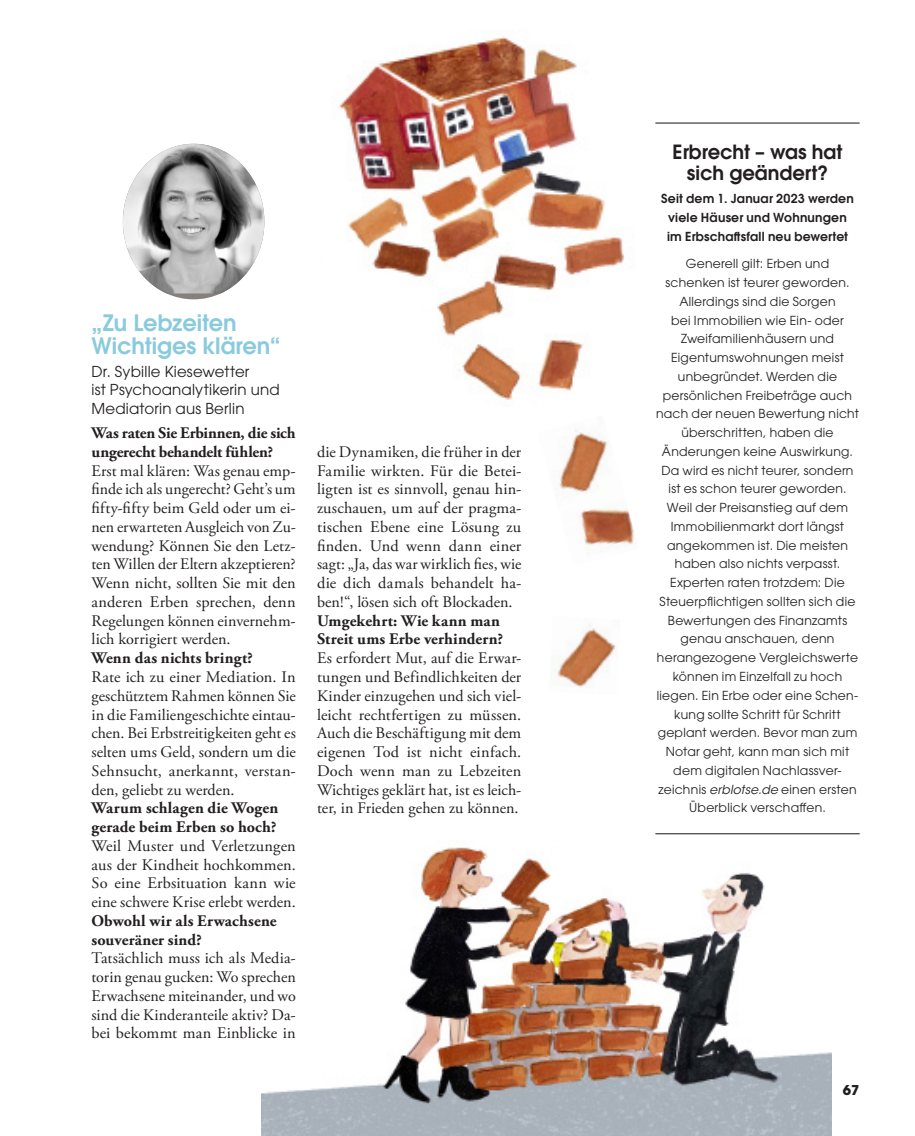
<style>
.page{position:relative;width:915px;height:1136px;background:#fff}
.page>*{position:absolute;margin:0;border:0;box-sizing:border-box;transform-origin:0 0}
.t1{font:600 22.5px/22.5px "ITC Avant Garde Std";color:#89cbdd}
.t2{font:600 19.5px/21.8px "ITC Avant Garde Std";letter-spacing:-.005em;color:#231f20;text-align:center}
.t3{font:16.2px/18.8px "Adobe Garamond Pro";letter-spacing:.005em;color:#231f20;text-align:justify}
.t4{font:700 16.2px/18.8px "Adobe Garamond Pro";letter-spacing:.005em;color:#231f20}
.t5{font:15px/18.8px "ITC Avant Garde Std";letter-spacing:.015em;color:#231f20}
.t6{font:700 13.5px "ITC Avant Garde Std";color:#231f20}
.t7{font:12.3px/18.8px "ITC Avant Garde Std";letter-spacing:.02em;color:#231f20;text-align:center}
.t8{font:600 12.3px/18.8px "ITC Avant Garde Std";letter-spacing:.015em;color:#231f20;text-align:center}
.s1{font-style:italic}
</style>
<div class="page">
<img style="left:338px;top:31px;width:287px;height:369px">
<img style="left:553px;top:430px;width:81px;height:124px">
<img style="left:551px;top:625px;width:65px;height:62px">
<img style="left:262px;top:847px;width:568px;height:288px">
<img style="left:123px;top:144px;width:141px;height:149px">
<hr style="left:655px;top:122px;width:204px;height:2px;background:#231f20">
<hr style="left:655px;top:833px;width:204px;height:1px;background:#231f20">
<p class="t1" style="left:91px;top:311px;width:191px">„Zu Lebzeiten<br>Wichtiges klären“</p>
<p class="t5" style="left:91px;top:361px;width:190px">Dr. Sybille Kiesewetter<br>ist Psychoanalytikerin und<br>Mediatorin aus Berlin</p>
<p class="t4" style="left:91px;top:424px;width:205px">Was raten Sie Erbinnen, die sich ungerecht behandelt fühlen?</p>
<p class="t3" style="left:91px;top:461px;width:206px">Erst mal klären: Was genau emp&shy;finde ich als ungerecht? Geht’s um fifty-fifty beim Geld oder um ei&shy;nen erwarteten Ausgleich von Zu&shy;wendung? Können Sie den Letz&shy;ten Willen der Eltern akzeptieren?<br>Wenn nicht, sollten Sie mit den anderen Erben sprechen, denn Regelungen können einvernehm&shy;lich korrigiert werden.</p>
<p class="t4" style="left:91px;top:649px;width:163px">Wenn das nichts bringt?</p>
<p class="t3" style="left:91px;top:668px;width:206px">Rate ich zu einer Mediation. In geschütztem Rahmen können Sie in die Familiengeschichte eintau&shy;chen. Bei Erbstreitigkeiten geht es selten ums Geld, sondern um die Sehnsucht, anerkannt, verstan&shy;den, geliebt zu werden.</p>
<p class="t4" style="left:91px;top:799px;width:188px">Warum schlagen die Wogen gerade beim Erben so hoch?</p>
<p class="t3" style="left:91px;top:836px;width:206px">Weil Muster und Verletzungen aus der Kindheit hochkommen.<br>So eine Erbsituation kann wie eine schwere Krise erlebt werden.</p>
<p class="t4" style="left:91px;top:911px;width:186px">Obwohl wir als Erwachsene souveräner sind?</p>
<p class="t3" style="left:91px;top:949px;width:206px">Tatsächlich muss ich als Media&shy;torin genau gucken: Wo sprechen Erwachsene miteinander, und wo sind die Kinderanteile aktiv? Da&shy;bei bekommt man Einblicke in</p>
<p class="t3" style="left:317px;top:443px;width:206px">die Dynamiken, die früher in der Familie wirkten. Für die Betei&shy;ligten ist es sinnvoll, genau hin&shy;zuschauen, um auf der pragma&shy;tischen Ebene eine Lösung zu finden. Und wenn dann einer sagt: „Ja, das war wirklich fies, wie die dich damals behandelt ha&shy;ben!“, lösen sich oft Blockaden.</p>
<p class="t4" style="left:317px;top:611px;width:187px">Umgekehrt: Wie kann man<br>Streit ums Erbe verhindern?</p>
<p class="t3" style="left:317px;top:649px;width:206px">Es erfordert Mut, auf die Erwar&shy;tungen und Befindlichkeiten der Kinder einzugehen und sich viel&shy;leicht rechtfertigen zu müssen.<br>Auch die Beschäftigung mit dem eigenen Tod ist nicht einfach.<br>Doch wenn man zu Lebzeiten Wichtiges geklärt hat, ist es leich&shy;ter, in Frieden gehen zu können.</p>
<p class="t2" style="left:672px;top:140px;width:171px">Erbrecht – was hat sich geändert?</p>
<p class="t8" style="left:661px;top:189px;width:194px">Seit dem 1. Januar 2023 werden viele Häuser und Wohnungen im Erbschaftsfall neu bewertet</p>
<p class="t7" style="left:655px;top:254px;width:204px">Generell gilt: Erben und schenken ist teurer geworden.<br>Allerdings sind die Sorgen<br>bei Immobilien wie Ein- oder<br>Zweifamilienhäusern und<br>Eigentumswohnungen meist unbegründet. Werden die persönlichen Freibeträge auch nach der neuen Bewertung nicht überschritten, haben die<br>Änderungen keine Auswirkung.<br>Da wird es nicht teurer, sondern ist es schon teurer geworden.<br>Weil der Preisanstieg auf dem<br>Immobilienmarkt dort längst angekommen ist. Die meisten haben also nichts verpasst.<br>Experten raten trotzdem: Die<br>Steuerpflichtigen sollten sich die<br>Bewertungen des Finanzamts genau anschauen, denn herangezogene Vergleichswerte können im Einzelfall zu hoch liegen. Ein Erbe oder eine Schen&shy;kung sollte Schritt für Schritt geplant werden. Bevor man zum<br>Notar geht, kann man sich mit dem digitalen Nachlassver&shy;zeichnis <span class="s1">erblotse.de</span> einen ersten<br>Überblick verschaffen.</p>
<p class="t6" style="left:842px;top:1080px;width:18px">67</p>
</div>
